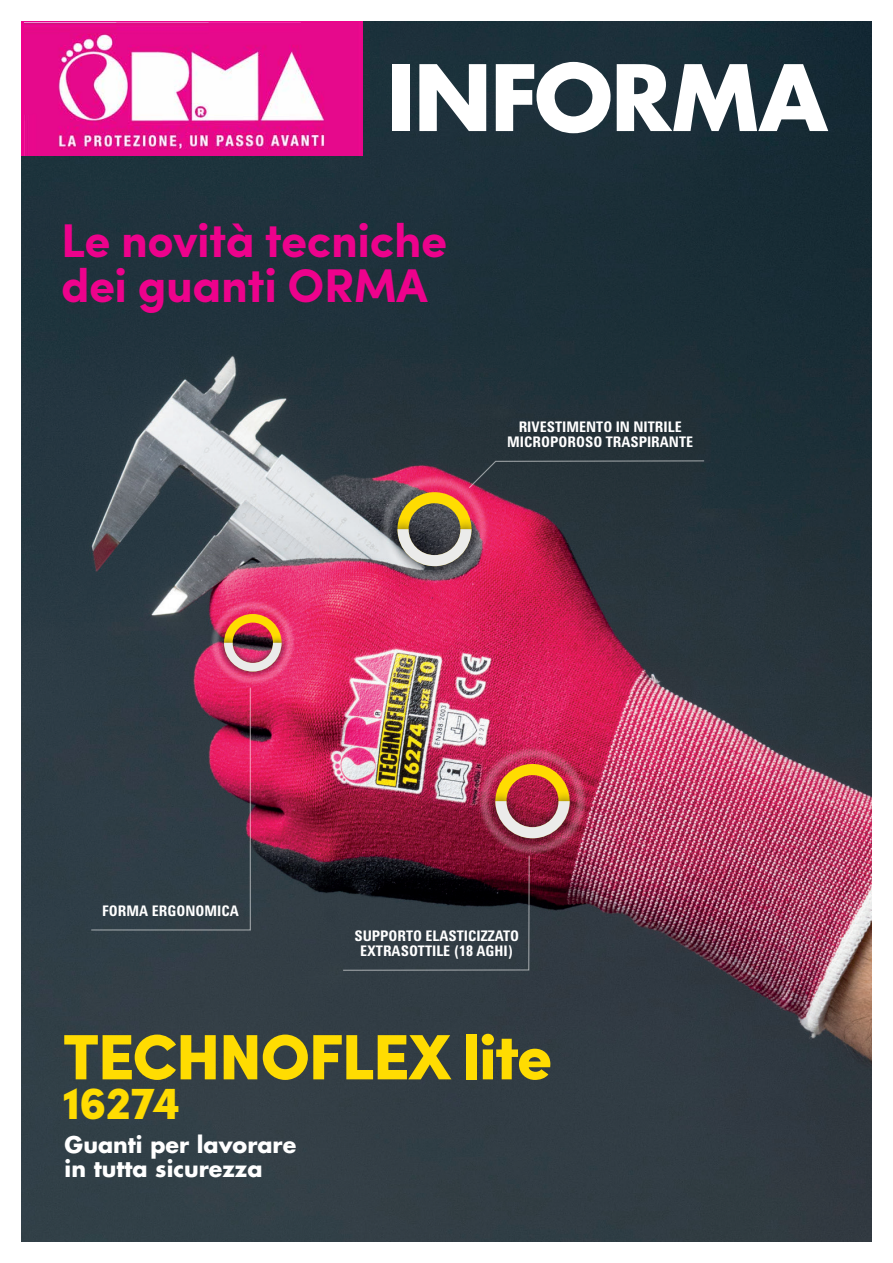
<style>
.page{position:relative;width:893px;height:1263px;background:#fff}
.page>*{position:absolute;margin:0;border:0;box-sizing:border-box;transform-origin:0 0}
.t1{font:700 88.8px "Futura";letter-spacing:-.02em;color:#fff}
.t2{font:900 64.2px "Sofia Pro";letter-spacing:-.03em;color:#ffdc01}
.t3{font:700 47.4px/45px "Sofia Pro";letter-spacing:-.01em;color:#ed028c}
.t4{font:900 45.9px "Sofia Pro";letter-spacing:-.03em;color:#ffdc01}
.t5{font:700 22.2px/24px "Futura";color:#fff}
.t6{font:700 condensed 15px/15px "Utah";color:#fff;text-align:center}
</style>
<div class="page">
<img style="left:21px;top:21px;width:851px;height:1221px">
<svg style="left:379px;top:473px;width:111px;height:112px;background:#a44969"></svg>
<img style="left:478px;top:746px;width:110px;height:110px">
<div style="left:387px;top:518px;width:95px;height:59px;background:#231f20;opacity:.84"></div>
<div style="left:485px;top:790px;width:95px;height:59px;background:#231f20;opacity:.84"></div>
<img style="left:495px;top:764px;width:75px;height:74px">
<svg style="left:397px;top:460px;width:308px;height:106px;background:#603f49"></svg>
<svg style="left:90px;top:686px;width:161px;height:245px;background:#423a48"></svg>
<svg style="left:342px;top:855px;width:188px;height:116px;background:#2f2832"></svg>
<svg style="left:210px;top:600px;width:86px;height:86px;background:#e33672"></svg>
<div style="left:215px;top:605px;width:75px;height:75px;border:1px solid #fff;border-radius:50%"></div>
<div style="left:217px;top:635px;width:71px;height:44px;background:#231f20;opacity:.84"></div>
<img style="left:224px;top:614px;width:58px;height:57px">
<div style="left:21px;top:21px;width:341px;height:135px;background:linear-gradient(to bottom,#ed028c,#ed028c)"></div>
<img style="left:24px;top:23px;width:338px;height:133px">
<h1 class="t1" style="left:387px;top:36px;width:442px">INFORMA</h1>
<h3 class="t3" style="left:61px;top:215px;width:388px">Le novità tecniche dei guanti ORMA</h3>
<p class="t6" style="left:507px;top:419px;width:187px">RIVESTIMENTO IN NITRILE<br>MICROPOROSO TRASPIRANTE</p>
<p class="t6" style="left:102px;top:904px;width:138px">FORMA ERGONOMICA</p>
<p class="t6" style="left:354px;top:929px;width:166px">SUPPORTO ELASTICIZZATO<br>EXTRASOTTILE (18 AGHI)</p>
<h2 class="t2" style="left:63px;top:1006px;width:491px">TECHNOFLEX lite</h2>
<h3 class="t4" style="left:63px;top:1067px;width:120px">16274</h3>
<h3 class="t5" style="left:65px;top:1132px;width:233px">Guanti per lavorare in tutta sicurezza</h3>
</div>
